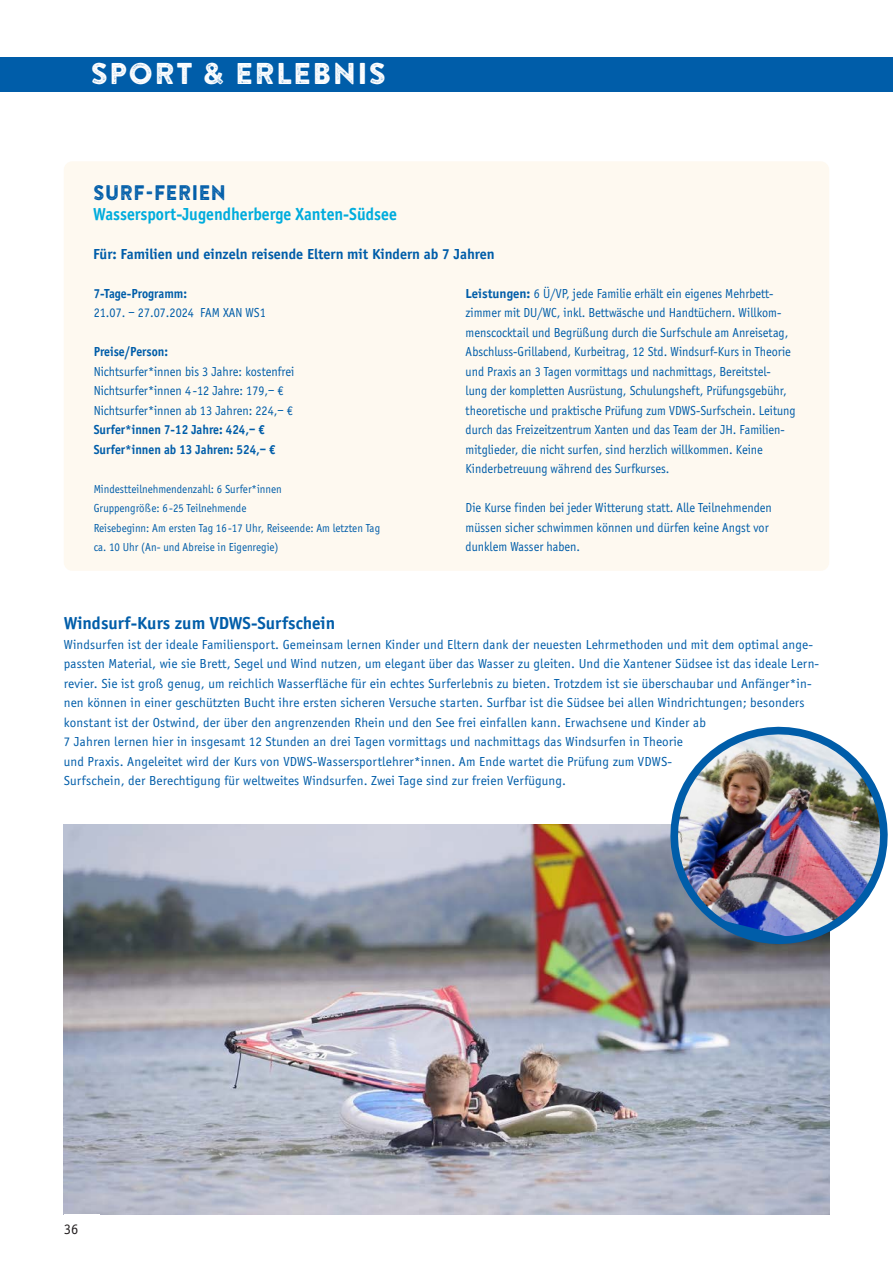
<style>
.page{position:relative;width:893px;height:1263px;background:#fff}
.page>*{position:absolute;margin:0;border:0;box-sizing:border-box;transform-origin:0 0}
.t1{font:30px "Brandon Printed Two";letter-spacing:.02em;color:#fff}
.t2{font:21px "Brandon Printed Two";color:#005da9;scale:.93 1}
.t3{font:700 18px "Officina Sans EF";color:#00acdd;scale:.93 1}
.t4{font:700 18px "Officina Sans EF";color:#005da9}
.t5{font:700 15px "Officina Sans EF";color:#005da9}
.t6{font:15px "Officina Sans EF";color:#231f20}
.t7{font:13.5px/19.5px "Officina Sans EF";letter-spacing:.01em;color:#005da9}
.t8{font:13.5px/19.5px "Officina Sans EF";letter-spacing:.01em;color:#005da9;scale:.93 1}
.t9{font:700 13.5px/19.5px "Officina Sans EF";color:#005da9;scale:.93 1}
.t10{font:12px/19.5px "Officina Sans EF";color:#005da9;scale:.93 1}
.s1{font-weight:700}
</style>
<div class="page">
<img style="left:64px;top:825px;width:765px;height:389px">
<img style="left:663px;top:726px;width:225px;height:225px">
<div style="left:0;top:57px;width:893px;height:34px;background:#005da9"></div>
<div style="left:64px;top:161px;width:765px;height:410px;background:#fef9f0;border-radius:9px"></div>
<h1 class="t1" style="left:90px;top:55px;width:297px">SPORT &amp; ERLEBNIS</h1>
<h2 class="t2" style="left:93px;top:180px;width:145px">SURF-FERIEN</h2>
<h3 class="t3" style="left:93px;top:203px;width:328px">Wassersport-Jugendherberge Xanten-Südsee</h3>
<p class="t5" style="left:93px;top:245px;width:403px">Für: Familien und einzeln reisende Eltern mit Kindern ab 7 Jahren</p>
<p class="t8" style="left:466px;top:284px;width:356px"><span class="s1">Leistungen:</span> 6 Ü/VP, jede Familie erhält ein eigenes Mehrbett&shy;zimmer mit DU/WC, inkl. Bettwäsche und Handtüchern. Willkom&shy;menscocktail und Begrüßung durch die Surfschule am Anreisetag, Abschluss-Grillabend, Kurbeitrag, 12 Std. Windsurf-Kurs in Theorie und Praxis an 3 Tagen vormittags und nachmittags, Bereitstel&shy;lung der kompletten Ausrüstung, Schulungsheft, Prüfungsgebühr, theoretische und praktische Prüfung zum VDWS-Surfschein. Leitung durch das Freizeitzentrum Xanten und das Team der JH. Familien&shy;mitglieder, die nicht surfen, sind herzlich willkommen. Keine Kinderbetreuung während des Surfkurses.</p>
<p class="t8" style="left:466px;top:498px;width:331px">Die Kurse finden bei jeder Witterung statt. Alle Teilnehmenden müssen sicher schwimmen können und dürfen keine Angst vor dunklem Wasser haben.</p>
<p class="t9" style="left:94px;top:283px;width:102px">7-Tage-Programm:</p>
<p class="t8" style="left:94px;top:303px;width:187px">21.07. – 27.07.2024 FAM XAN WS1</p>
<p class="t9" style="left:94px;top:342px;width:81px">Preise/Person:</p>
<p class="t8" style="left:94px;top:362px;width:217px">Nichtsurfer*innen bis 3 Jahre: kostenfrei<br>Nichtsurfer*innen 4 -12 Jahre: 179,– €<br>Nichtsurfer*innen ab 13 Jahren: 224,– €</p>
<p class="t9" style="left:94px;top:420px;width:197px">Surfer*innen 7-12 Jahre: 424,– €<br>Surfer*innen ab 13 Jahren: 524,– €</p>
<p class="t10" style="left:94px;top:479px;width:309px">Mindestteilnehmendenzahl: 6 Surfer*innen<br>Gruppengröße: 6 -25 Teilnehmende<br>Reisebeginn: Am ersten Tag 16 -17 Uhr, Reiseende: Am letzten Tag ca. 10 Uhr (An- und Abreise in Eigenregie)</p>
<h3 class="t4" style="left:64px;top:612px;width:273px">Windsurf-Kurs zum VDWS-Surfschein</h3>
<p class="t7" style="left:64px;top:635px;width:757px">Windsurfen ist der ideale Familiensport. Gemeinsam lernen Kinder und Eltern dank der neuesten Lehrmethoden und mit dem optimal ange&shy;passten Material, wie sie Brett, Segel und Wind nutzen, um elegant über das Wasser zu gleiten. Und die Xantener Südsee ist das ideale Lern&shy;revier. Sie ist groß genug, um reichlich Wasserfläche für ein echtes Surferlebnis zu bieten. Trotzdem ist sie überschaubar und Anfänger*in&shy;nen können in einer geschützten Bucht ihre ersten sicheren Versuche starten. Surfbar ist die Südsee bei allen Windrichtungen; besonders konstant ist der Ostwind, der über den angrenzenden Rhein und den See frei einfallen kann. Erwachsene und Kinder ab<br>7 Jahren lernen hier in insgesamt 12 Stunden an drei Tagen vormittags und nachmittags das Windsurfen in Theorie<br>und Praxis. Angeleitet wird der Kurs von VDWS-Wassersportlehrer*innen. Am Ende wartet die Prüfung zum VDWS-<br>Surfschein, der Berechtigung für weltweites Windsurfen. Zwei Tage sind zur freien Verfügung.</p>
<p class="t6" style="left:64px;top:1220px;width:16px">36</p>
</div>
